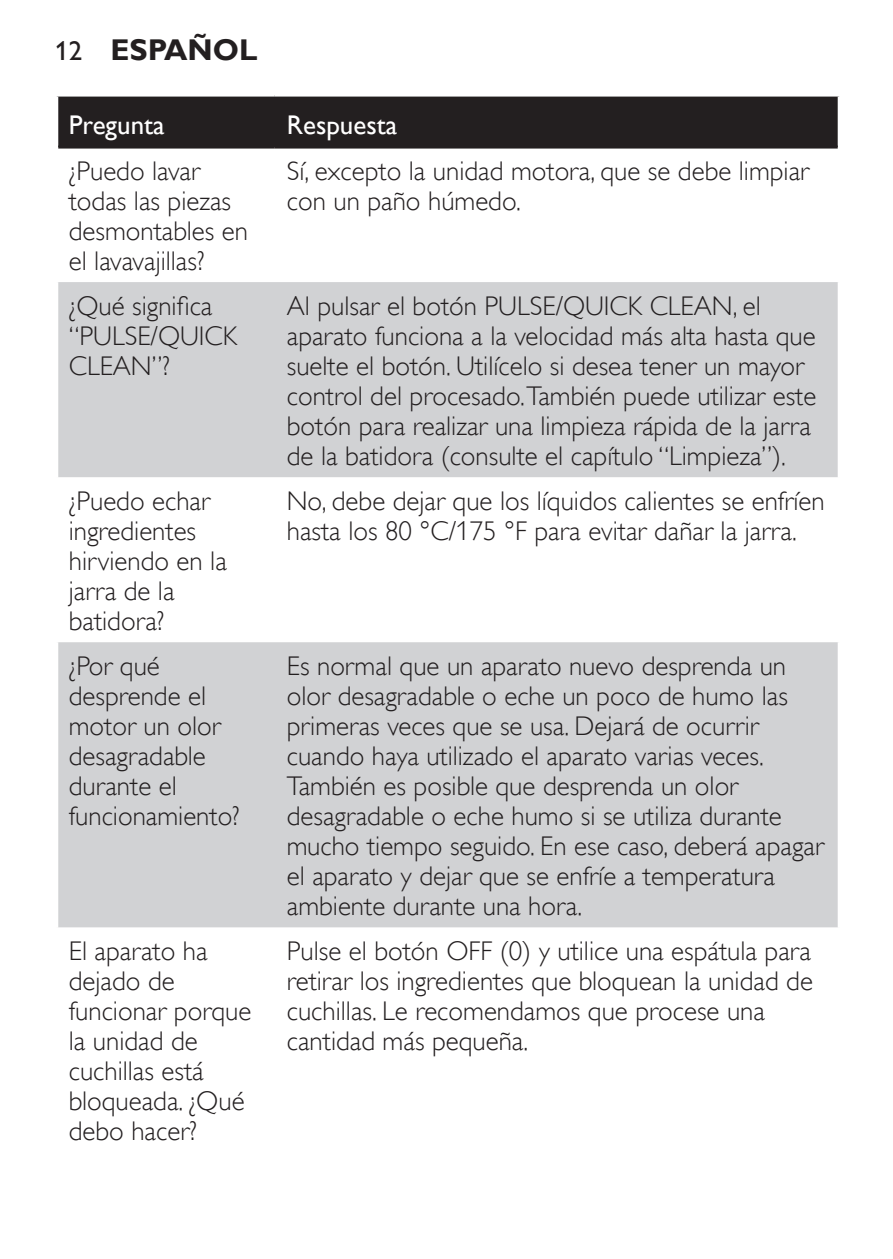
<style>
.page{position:relative;width:893px;height:1259px;background:#fff}
.page>*{position:absolute;margin:0;border:0;box-sizing:border-box;transform-origin:0 0}
.t1{font:700 30px "Gill Sans Alt One WGL";color:#231f20}
.t2{font:27px/30px "Gill Sans Alt One WGL Light";color:#231f20}
.t3{font:27px "Gill Sans Alt One WGL";color:#fff}
.s1{font-weight:400;font-size:27px}
</style>
<div class="page">
<div style="left:58px;top:97px;width:780px;height:49px;background:#231f20"></div>
<svg style="left:58px;top:282px;width:780px;height:645px;fill:#d1d2d4"></svg>
<hr style="left:58px;top:146px;width:217px;height:3px;background:#231f20">
<hr style="left:275px;top:146px;width:563px;height:3px;background:#231f20">
<p class="t1" style="left:55px;top:29px;width:204px"><span class="s1">12</span> ESPAÑOL</p>
<p class="t3" style="left:69px;top:106px;width:97px">Pregunta</p>
<p class="t3" style="left:287px;top:106px;width:112px">Respuesta</p>
<p class="t2" style="left:69px;top:156px;width:181px">¿Puedo lavar todas las piezas desmontables en el lavavajillas?</p>
<p class="t2" style="left:287px;top:156px;width:524px">Sí, excepto la unidad motora, que se debe limpiar con un paño húmedo.</p>
<p class="t2" style="left:69px;top:291px;width:170px">¿Qué significa “PULSE/QUICK<br>CLEAN”?</p>
<p class="t2" style="left:287px;top:291px;width:531px">Al pulsar el botón PULSE/QUICK CLEAN, el aparato funciona a la velocidad más alta hasta que suelte el botón. Utilícelo si desea tener un mayor control del procesado.También puede utilizar este botón para realizar una limpieza rápida de la jarra de la batidora (consulte el capítulo “Limpieza”).</p>
<p class="t2" style="left:69px;top:486px;width:160px">¿Puedo echar ingredientes hirviendo en la jarra de la batidora?</p>
<p class="t2" style="left:287px;top:486px;width:539px">No, debe dejar que los líquidos calientes se enfríen hasta los 80 °C/175 °F para evitar dañar la jarra.</p>
<p class="t2" style="left:69px;top:651px;width:173px">¿Por qué desprende el motor un olor desagradable durante el funcionamiento?</p>
<p class="t2" style="left:287px;top:651px;width:539px">Es normal que un aparato nuevo desprenda un olor desagradable o eche un poco de humo las primeras veces que se usa. Dejará de ocurrir cuando haya utilizado el aparato varias veces.<br>También es posible que desprenda un olor desagradable o eche humo si se utiliza durante mucho tiempo seguido. En ese caso, deberá apagar el aparato y dejar que se enfríe a temperatura ambiente durante una hora.</p>
<p class="t2" style="left:69px;top:936px;width:184px">El aparato ha dejado de funcionar porque la unidad de cuchillas está bloqueada. ¿Qué debo hacer?</p>
<p class="t2" style="left:287px;top:936px;width:528px">Pulse el botón OFF (0) y utilice una espátula para retirar los ingredientes que bloquean la unidad de cuchillas. Le recomendamos que procese una cantidad más pequeña.</p>
</div>
